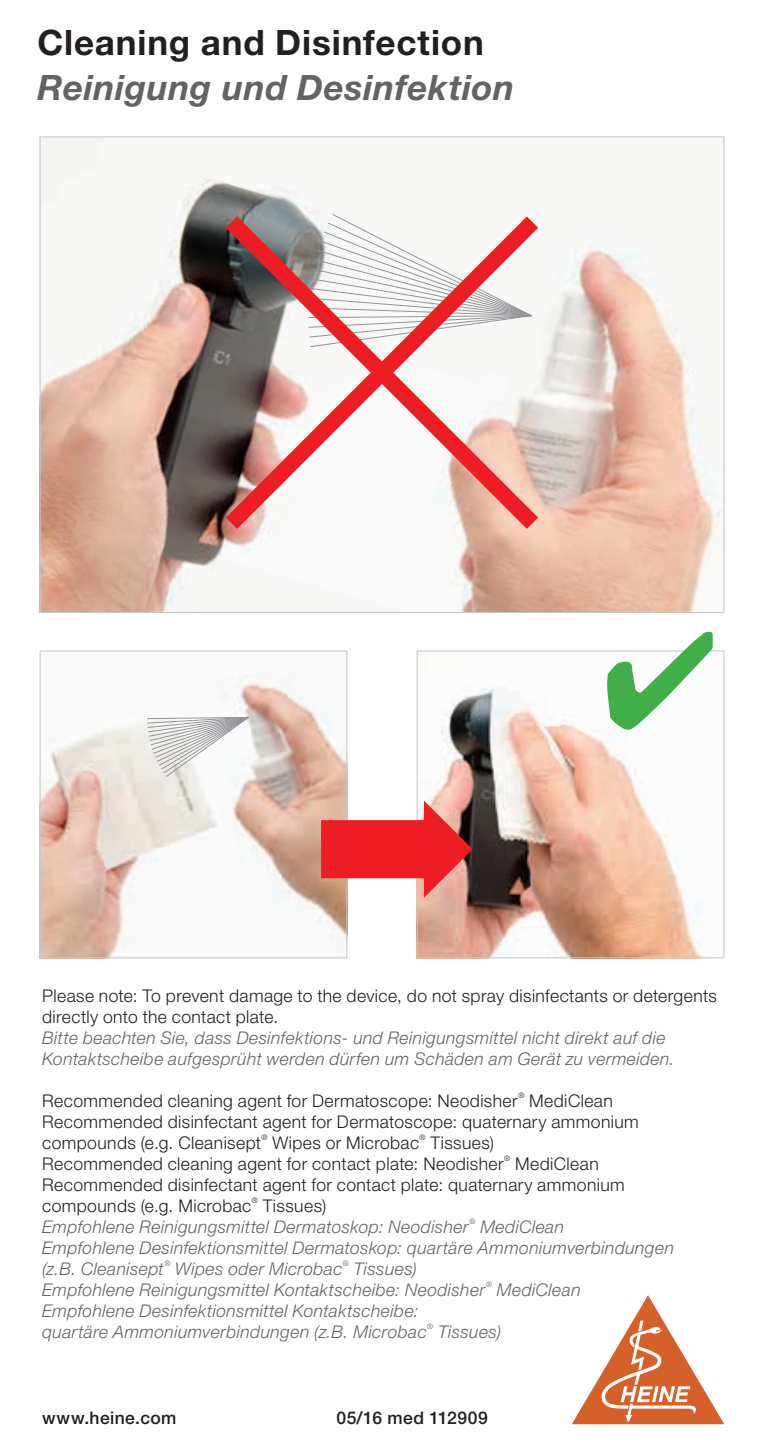
<style>
.page{position:relative;width:764px;height:1454px;background:#fff}
.page>*{position:absolute;margin:0;border:0;box-sizing:border-box;transform-origin:0 0}
.t1{font:italic 700 35px "Helvetica Neue LT Std";letter-spacing:.015em;color:#636366}
.t2{font:700 35px "Helvetica Neue LT Std";letter-spacing:.025em;color:#231f20}
.t3{font:italic 300 17.5px/21px "Helvetica Neue LT Std";letter-spacing:.02em;color:#636366}
.t4{font:300 17.5px/21px "Helvetica Neue LT Std";letter-spacing:.025em;color:#231f20}
.t5{font:500 17.5px "Helvetica Neue LT Std";letter-spacing:.025em;color:#231f20}
.t6{font:300 7.7px "Helvetica Neue LT Std";color:#231f20}
.t7{font:italic 300 7.7px "Helvetica Neue LT Std";color:#636366}
</style>
<div class="page">
<svg style="left:572px;top:1295px;width:152px;height:129px"></svg>
<img style="left:42px;top:675px;width:303px;height:281px">
<div style="left:40px;top:650px;width:307px;height:308px;border:1px solid #c7c8ca"></div>
<img style="left:419px;top:687px;width:284px;height:269px">
<div style="left:417px;top:650px;width:307px;height:308px;border:1px solid #c7c8ca"></div>
<img style="left:42px;top:138px;width:680px;height:473px">
<svg style="left:147px;top:717px;width:102px;height:60px"></svg>
<svg style="left:307px;top:213px;width:225px;height:3px"></svg>
<svg style="left:607px;top:632px;width:106px;height:97px"></svg>
<svg style="left:321px;top:800px;width:152px;height:97px"></svg>
<svg style="left:226px;top:216px;width:312px;height:313px;fill:#f8f7f6"></svg>
<h1 class="t2" style="left:37px;top:21px;width:448px">Cleaning and Disinfection</h1>
<h1 class="t1" style="left:37px;top:66px;width:478px">Reinigung und Desinfektion</h1>
<p class="t4" style="left:42px;top:984px;width:676px">Please note: To prevent damage to the device, do not spray disinfectants or detergents directly onto the contact plate.</p>
<p class="t3" style="left:42px;top:1026px;width:634px">Bitte beachten Sie, dass Desinfektions- und Reinigungsmittel nicht direkt auf die<br>Kontaktscheibe aufgesprüht werden dürfen um Schäden am Gerät zu vermeiden.</p>
<p class="t4" style="left:42px;top:1089px;width:477px">Recommended cleaning agent for Dermatoscope: Neodisher</p>
<p class="t6" style="left:518px;top:1090px;width:8px">®</p>
<p class="t4" style="left:42px;top:1089px;width:598px;text-indent:487px">MediClean<br>Recommended disinfectant agent for Dermatoscope: quaternary ammonium compounds (e.g. Cleanisept</p>
<p class="t6" style="left:261px;top:1132px;width:8px">®</p>
<p class="t4" style="left:272px;top:1131px;width:148px">Wipes or Microbac</p>
<p class="t6" style="left:420px;top:1132px;width:8px">®</p>
<p class="t4" style="left:42px;top:1131px;width:463px;text-indent:388px">Tissues)<br>Recommended cleaning agent for contact plate: Neodisher</p>
<p class="t6" style="left:504px;top:1153px;width:8px">®</p>
<p class="t4" style="left:42px;top:1152px;width:584px;text-indent:473px">MediClean<br>Recommended disinfectant agent for contact plate: quaternary ammonium compounds (e.g. Microbac</p>
<p class="t6" style="left:252px;top:1195px;width:8px">®</p>
<p class="t4" style="left:263px;top:1194px;width:65px">Tissues)</p>
<p class="t3" style="left:42px;top:1215px;width:428px">Empfohlene Reinigungsmittel Dermatoskop: Neodisher</p>
<p class="t7" style="left:469px;top:1217px;width:8px">®</p>
<p class="t3" style="left:42px;top:1215px;width:633px;text-indent:438px">MediClean<br>Empfohlene Desinfektionsmittel Dermatoskop: quartäre Ammoniumverbindungen (z.B. Cleanisept</p>
<p class="t7" style="left:164px;top:1259px;width:8px">®</p>
<p class="t3" style="left:175px;top:1257px;width:169px">Wipes oder Microbac</p>
<p class="t7" style="left:343px;top:1259px;width:8px">®</p>
<p class="t3" style="left:42px;top:1257px;width:445px;text-indent:312px">Tissues)<br>Empfohlene Reinigungsmittel Kontaktscheibe: Neodisher</p>
<p class="t7" style="left:486px;top:1280px;width:8px">®</p>
<p class="t3" style="left:497px;top:1278px;width:85px">MediClean</p>
<p class="t3" style="left:42px;top:1299px;width:386px">Empfohlene Desinfektionsmittel Kontaktscheibe: quartäre Ammoniumverbindungen (z.B. Microbac</p>
<p class="t7" style="left:427px;top:1322px;width:8px">®</p>
<p class="t3" style="left:438px;top:1320px;width:65px">Tissues)</p>
<p class="t5" style="left:42px;top:1407px;width:136px">www.heine.com</p>
<p class="t5" style="left:337px;top:1407px;width:153px">05/16 med 112909</p>
</div>
